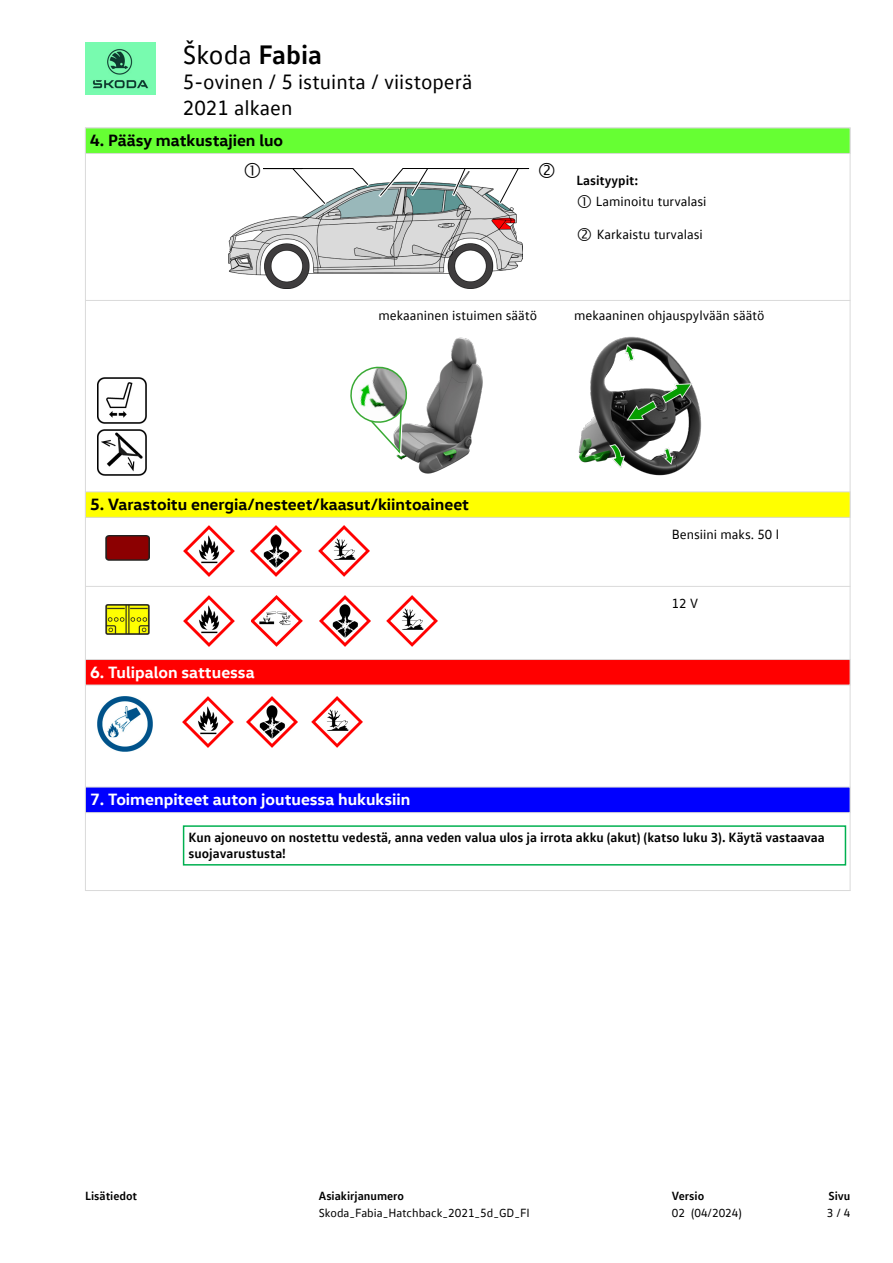
<style>
.page{position:relative;width:893px;height:1263px;background:#fff}
.page>*{position:absolute;margin:0;border:0;box-sizing:border-box;transform-origin:0 0}
.t1{font:27px "VW Text Office";color:#000}
.t2{font:21px/25.5px "VW Text Office";color:#000}
.Kapiteltitel{font:700 16.5px "VW Head Office";color:#000}
.Kapiteltitel_weiß{font:700 16.5px "VW Head Office";color:#fff}
.Hinweistext{font:700 13.5px/16.5px "VW Text Office";color:#000}
.Text{font:13.5px "VW Text Office";color:#000}
.Text_fett{font:700 13.5px "VW Text Office";color:#000}
.Fusszeile{font:12px "VW Text Office";color:#000}
.Fusszeile_fett{font:700 12px "VW Text Office";color:#000}
.s1{font-weight:700}
</style>
<div class="page">
<img style="left:85px;top:43px;width:71px;height:52px">
<img style="left:229px;top:209px;width:294px;height:79px">
<hr style="left:85px;top:128px;width:1px;height:763px;background:#dadada">
<hr style="left:850px;top:128px;width:1px;height:763px;background:#dadada">
<div style="left:85px;top:492px;width:765px;height:25px;background:#ff0"></div>
<div style="left:85px;top:491px;width:765px;height:27px;border:1px solid #dadada"></div>
<img style="left:183px;top:526px;width:51px;height:51px">
<img style="left:250px;top:526px;width:51px;height:51px">
<img style="left:318px;top:526px;width:51px;height:51px">
<img style="left:183px;top:595px;width:51px;height:51px">
<img style="left:319px;top:595px;width:51px;height:52px">
<img style="left:251px;top:595px;width:51px;height:52px">
<img style="left:387px;top:595px;width:51px;height:51px">
<img style="left:106px;top:604px;width:43px;height:30px">
<hr style="left:85px;top:586px;width:765px;height:1px;background:#dadada">
<img style="left:106px;top:536px;width:43px;height:25px">
<img style="left:574px;top:336px;width:135px;height:157px">
<img style="left:409px;top:337px;width:74px;height:137px">
<svg style="left:350px;top:366px;width:59px;height:94px"></svg>
<div style="left:85px;top:128px;width:765px;height:25px;background:#6f3"></div>
<div style="left:85px;top:128px;width:765px;height:26px;border:1px solid #dadada"></div>
<hr style="left:85px;top:890px;width:765px;height:1px;background:#dadada">
<hr style="left:85px;top:300px;width:765px;height:1px;background:#dadada">
<img style="left:97px;top:696px;width:55px;height:55px">
<img style="left:183px;top:696px;width:51px;height:51px">
<img style="left:247px;top:696px;width:51px;height:51px">
<img style="left:311px;top:696px;width:51px;height:51px">
<div style="left:85px;top:659px;width:765px;height:26px;background:#f00"></div>
<div style="left:85px;top:659px;width:765px;height:26px;border:1px solid #dadada"></div>
<div style="left:183px;top:825px;width:663px;height:40px;border:2px solid #00b050"></div>
<div style="left:85px;top:787px;width:765px;height:26px;background:#00f"></div>
<div style="left:85px;top:787px;width:765px;height:26px;border:1px solid #dadada"></div>
<img style="left:98px;top:429px;width:49px;height:47px">
<img style="left:98px;top:377px;width:49px;height:47px">
<svg style="left:263px;top:168px;width:267px;height:41px"></svg>
<h1 class="t1" style="left:183px;top:38px;width:141px">Škoda <span class="s1">Fabia</span></h1>
<h2 class="t2" style="left:183px;top:69px;width:291px">5-ovinen / 5 istuinta / viistoperä<br>2021 alkaen</h2>
<p class="Kapiteltitel" style="left:90px;top:130px;width:195px">4. Pääsy matkustajien luo</p>
<p class="Text" style="left:378px;top:307px;width:160px">mekaaninen istuimen säätö</p>
<p class="Text_fett" style="left:576px;top:172px;width:64px">Lasityypit:</p>
<p class="Text" style="left:596px;top:193px;width:112px">Laminoitu turvalasi</p>
<p class="Text" style="left:597px;top:226px;width:108px">Karkaistu turvalasi</p>
<p class="Text" style="left:574px;top:307px;width:192px">mekaaninen ohjauspylvään säätö</p>
<p class="Kapiteltitel" style="left:90px;top:494px;width:381px">5. Varastoitu energia/nesteet/kaasut/kiintoaineet</p>
<p class="Kapiteltitel_weiß" style="left:90px;top:661px;width:166px">6. Tulipalon sattuessa</p>
<p class="Kapiteltitel_weiß" style="left:90px;top:789px;width:322px">7. Toimenpiteet auton joutuessa hukuksiin</p>
<p class="Text" style="left:672px;top:526px;width:109px">Bensiini maks. 50 l</p>
<p class="Text" style="left:672px;top:595px;width:28px">12 V</p>
<p class="Hinweistext" style="left:189px;top:828px;width:638px">Kun ajoneuvo on nostettu vedestä, anna veden valua ulos ja irrota akku (akut) (katso luku 3). Käytä vastaavaa suojavarustusta!</p>
<p class="Fusszeile_fett" style="left:85px;top:1188px;width:54px">Lisätiedot</p>
<p class="Fusszeile_fett" style="left:319px;top:1188px;width:87px">Asiakirjanumero</p>
<p class="Fusszeile" style="left:319px;top:1206px;width:212px">Skoda_Fabia_Hatchback_2021_5d_GD_FI</p>
<p class="Fusszeile_fett" style="left:672px;top:1188px;width:34px">Versio</p>
<p class="Fusszeile" style="left:672px;top:1206px;width:72px">02 (04/2024)</p>
<p class="Fusszeile_fett" style="left:828px;top:1188px;width:24px">Sivu</p>
<p class="Fusszeile" style="left:827px;top:1206px;width:25px">3 / 4</p>
</div>
